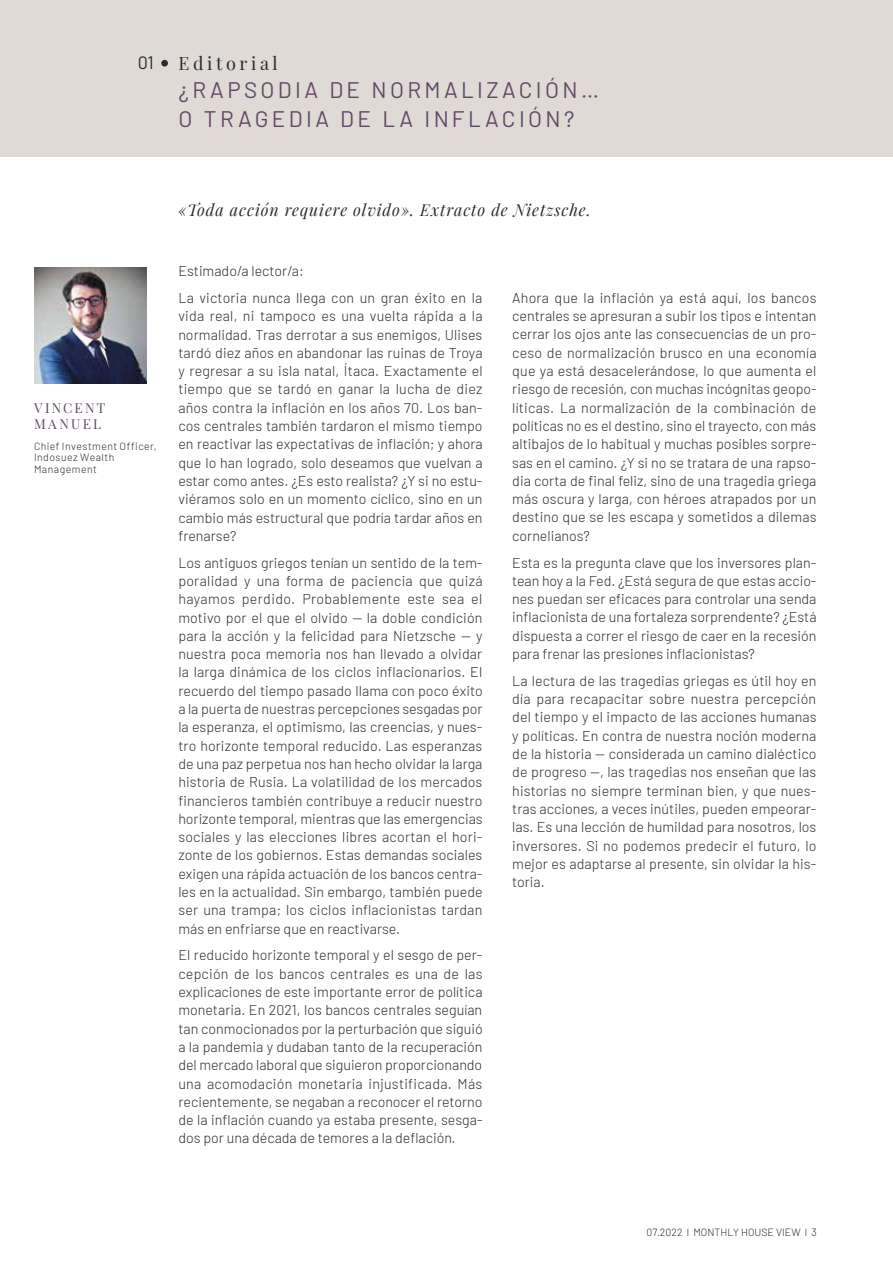
<style>
.page{position:relative;width:893px;height:1263px;background:#fff}
.page>*{position:absolute;margin:0;border:0;box-sizing:border-box;transform-origin:0 0}
.t1{font:22.5px/28.5px "Barlow";letter-spacing:.15em;color:#624865}
.t2{font:18px "Playfair Display";letter-spacing:.2em;color:#2a2c30}
.t3{font:18px "Barlow";color:#2a2c30}
.t4{font:italic 16.5px "Playfair Display";letter-spacing:.06em;color:#2a2c30}
.t5{font:300 14.25px/18.3px "Barlow";color:#2a2c30;text-align:justify}
.t6{font:13.5px/16.5px "Playfair Display";letter-spacing:.17em;color:#624865}
.t7{font:300 10.5px/11.7px "Barlow";letter-spacing:.04em;color:#2a2c30}
.t8{font:300 10.5px "Barlow";color:#2a2c30}
</style>
<div class="page">
<div style="left:0;top:0;width:893px;height:156px;background:#dfdad5"></div>
<div style="left:161px;top:60px;width:7px;height:7px;background:#2a2c30;border-radius:50%"></div>
<img style="left:34px;top:267px;width:112px;height:117px">
<p class="t3" style="left:138px;top:50px;width:17px">01</p>
<p class="t2" style="left:179px;top:49px;width:101px">Editorial</p>
<h1 class="t1" style="left:179px;top:74px;width:422px">¿RAPSODIA DE NORMALIZACIÓN…<br>O TRAGEDIA DE LA INFLACIÓN?</h1>
<p class="t6" style="left:34px;top:398px;width:73px">VINCENT<br>MANUEL</p>
<p class="t7" style="left:34px;top:439px;width:124px">Chief Investment Officer,<br>Indosuez Wealth<br>Management</p>
<p class="t4" style="left:178px;top:197px;width:414px">«Toda acción requiere olvido». Extracto de Nietzsche.</p>
<p class="t5" style="left:178px;top:256px;width:305px;line-height:26.8px">Estimado/a lector/a:<br>La victoria nunca llega con un gran éxito en la</p>
<p class="t5" style="left:178px;top:306px;width:306px">vida real, ni tampoco es una vuelta rápida a la normalidad. Tras derrotar a sus enemigos, Ulises tardó diez años en abandonar las ruinas de Troya y regresar a su isla natal, Ítaca. Exactamente el tiempo que se tardó en ganar la lucha de diez años contra la inflación en los años 70. Los ban&shy;cos centrales también tardaron el mismo tiempo en reactivar las expectativas de inflación; y ahora que lo han logrado, solo deseamos que vuelvan a estar como antes. ¿Es esto realista? ¿Y si no estu&shy;viéramos solo en un momento cíclico, sino en un cambio más estructural que podría tardar años en frenarse?</p>
<p class="t5" style="left:178px;top:552px;width:306px">Los antiguos griegos tenían un sentido de la tem&shy;poralidad y una forma de paciencia que quizá hayamos perdido. Probablemente este sea el motivo por el que el olvido — la doble condición para la acción y la felicidad para Nietzsche — y nuestra poca memoria nos han llevado a olvidar la larga dinámica de los ciclos inflacionarios. El recuerdo del tiempo pasado llama con poco éxito a la puerta de nuestras percepciones sesgadas por la esperanza, el optimismo, las creencias, y nues&shy;tro horizonte temporal reducido. Las esperanzas de una paz perpetua nos han hecho olvidar la larga historia de Rusia. La volatilidad de los mercados financieros también contribuye a reducir nuestro horizonte temporal, mientras que las emergencias sociales y las elecciones libres acortan el hori&shy;zonte de los gobiernos. Estas demandas sociales exigen una rápida actuación de los bancos centra&shy;les en la actualidad. Sin embargo, también puede ser una trampa; los ciclos inflacionistas tardan más en enfriarse que en reactivarse.</p>
<p class="t5" style="left:178px;top:945px;width:306px">El reducido horizonte temporal y el sesgo de per&shy;cepción de los bancos centrales es una de las explicaciones de este importante error de política monetaria. En 2021, los bancos centrales seguían tan conmocionados por la perturbación que siguió a la pandemia y dudaban tanto de la recuperación del mercado laboral que siguieron proporcionando una acomodación monetaria injustificada. Más recientemente, se negaban a reconocer el retorno de la inflación cuando ya estaba presente, sesga&shy;dos por una década de temores a la deflación.</p>
<p class="t5" style="left:512px;top:287px;width:306px">Ahora que la inflación ya está aquí, los bancos centrales se apresuran a subir los tipos e intentan cerrar los ojos ante las consecuencias de un pro&shy;ceso de normalización brusco en una economía que ya está desacelerándose, lo que aumenta el riesgo de recesión, con muchas incógnitas geopo&shy;líticas. La normalización de la combinación de políticas no es el destino, sino el trayecto, con más altibajos de lo habitual y muchas posibles sorpre&shy;sas en el camino. ¿Y si no se tratara de una rapso&shy;dia corta de final feliz, sino de una tragedia griega más oscura y larga, con héroes atrapados por un destino que se les escapa y sometidos a dilemas cornelianos?</p>
<p class="t5" style="left:512px;top:552px;width:306px">Esta es la pregunta clave que los inversores plan&shy;tean hoy a la Fed. ¿Está segura de que estas accio&shy;nes puedan ser eficaces para controlar una senda inflacionista de una fortaleza sorprendente? ¿Está dispuesta a correr el riesgo de caer en la recesión para frenar las presiones inflacionistas?</p>
<p class="t5" style="left:512px;top:670px;width:306px">La lectura de las tragedias griegas es útil hoy en día para recapacitar sobre nuestra percepción del tiempo y el impacto de las acciones humanas y políticas. En contra de nuestra noción moderna de la historia — considerada un camino dialéctico de progreso —, las tragedias nos enseñan que las historias no siempre terminan bien, y que nues&shy;tras acciones, a veces inútiles, pueden empeorar&shy;las. Es una lección de humildad para nosotros, los inversores. Si no podemos predecir el futuro, lo mejor es adaptarse al presente, sin olvidar la his&shy;toria.</p>
<p class="t8" style="left:647px;top:1225px;width:172px">07.2022 l MONTHLY HOUSE VIEW l 3</p>
</div>
